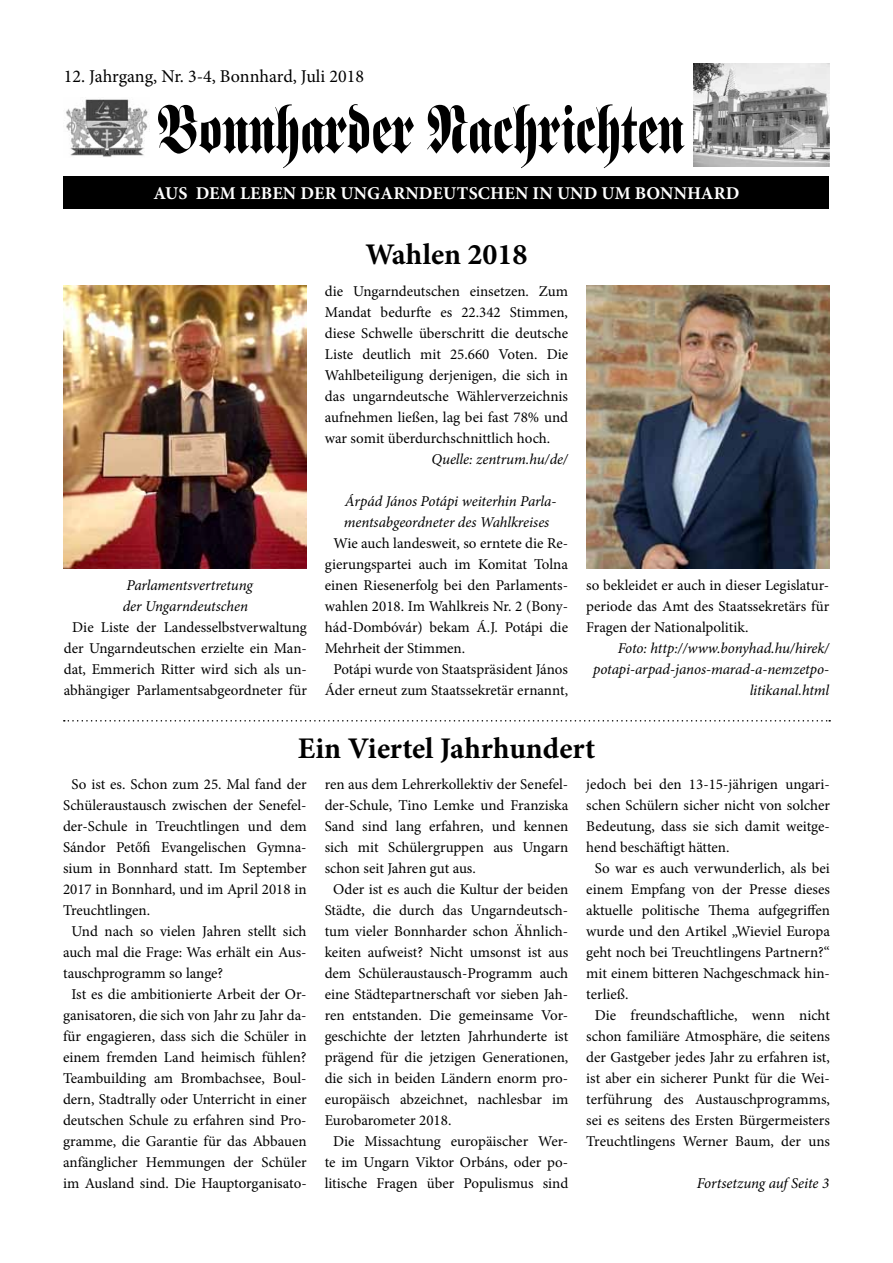
<style>
.page{position:relative;width:893px;height:1263px;background:#fff}
.page>*{position:absolute;margin:0;border:0;box-sizing:border-box;transform-origin:0 0}
.t1{font:700 30px "Minion Pro";color:#000}
.t2{font:700 18px "Minion Pro";letter-spacing:.01em;color:#fff}
.t3{font:18px "Minion Pro";color:#000}
.t4{font:15px/21px "Minion Pro";color:#000;text-align:justify}
.t5{font:italic 15px/21px "Minion Pro";letter-spacing:-.005em;color:#000}
</style>
<div class="page">
<img style="left:693px;top:64px;width:136px;height:102px">
<img style="left:66px;top:99px;width:82px;height:58px">
<svg style="left:158px;top:104px;width:526px;height:64px"></svg>
<div style="left:64px;top:176px;width:765px;height:32px;background:#000"></div>
<img style="left:586px;top:286px;width:243px;height:282px">
<img style="left:64px;top:286px;width:243px;height:282px">
<svg style="left:64px;top:720px;width:766px;height:1px"></svg>
<p class="t3" style="left:64px;top:65px;width:302px">12. Jahrgang, Nr. 3-4, Bonnhard, Juli 2018</p>
<p class="t2" style="left:153px;top:180px;width:587px">AUS DEM LEBEN DER UNGARNDEUTSCHEN IN UND UM BONNHARD</p>
<p class="t5" style="left:123px;top:574px;width:132px">Parlamentsvertretung der Ungarndeutschen</p>
<p class="t4" style="left:64px;top:616px;width:245px;text-align:center">Die Liste der Landesselbstverwaltung der Ungarndeutschen erzielte ein Man&shy;dat, Emmerich Ritter wird sich als un&shy;abhängiger Parlamentsabgeordneter für</p>
<h1 class="t1" style="left:365px;top:233px;width:164px">WAHLEN 2018</h1>
<p class="t4" style="left:325px;top:280px;width:245px">die Ungarndeutschen einsetzen. Zum Mandat bedurfte es 22.342 Stimmen, diese Schwelle überschritt die deutsche Liste deutlich mit 25.660 Voten. Die Wahlbeteiligung derjenigen, die sich in das ungarndeutsche Wählerverzeichnis aufnehmen ließen, lag bei fast 78% und war somit überdurchschnittlich hoch.</p>
<p class="t5" style="left:432px;top:448px;width:138px">Quelle: zentrum.hu/de/</p>
<p class="t5" style="left:344px;top:490px;width:214px">Árpád János Potápi weiterhin Parla&shy;mentsabgeordneter des Wahlkreises</p>
<p class="t4" style="left:333px;top:532px;width:236px">Wie auch landesweit, so erntete die Re-</p>
<p class="t4" style="left:325px;top:553px;width:245px">gierungspartei auch im Komitat Tolna</p>
<p class="t4" style="left:325px;top:574px;width:245px">einen Riesenerfolg bei den Parlaments-</p>
<p class="t4" style="left:325px;top:595px;width:245px">wahlen 2018. Im Wahlkreis Nr. 2 (Bony-</p>
<p class="t4" style="left:325px;top:616px;width:245px">hád-Dombóvár) bekam Á.J. Potápi die</p>
<p class="t4" style="left:325px;top:637px;width:142px">Mehrheit der Stimmen.</p>
<p class="t4" style="left:333px;top:658px;width:236px">Potápi wurde von Staatspräsident János</p>
<p class="t4" style="left:325px;top:679px;width:245px">Áder erneut zum Staatssekretär ernannt,</p>
<p class="t4" style="left:586px;top:574px;width:245px">so bekleidet er auch in dieser Legislatur&shy;periode das Amt des Staatssekretärs für Fragen der Nationalpolitik.</p>
<p class="t5" style="left:593px;top:637px;width:238px;text-align:right">Foto: http://www.bonyhad.hu/hirek/ potapi-arpad-janos-marad-a-nemzetpo&shy;litikanal.html</p>
<h1 class="t1" style="left:298px;top:727px;width:299px">EIN VIERTEL JAHRHUNDERT</h1>
<p class="t4" style="left:72px;top:774px;width:237px">So ist es. Schon zum 25. Mal fand der</p>
<p class="t4" style="left:63px;top:795px;width:245px">Schüleraustausch zwischen der Senefel-</p>
<p class="t4" style="left:63px;top:816px;width:245px">der-Schule in Treuchtlingen und dem</p>
<p class="t4" style="left:63px;top:837px;width:245px">Sándor Petőfi Evangelischen Gymna-</p>
<p class="t4" style="left:63px;top:858px;width:245px">sium in Bonnhard statt. Im September</p>
<p class="t4" style="left:63px;top:879px;width:245px">2017 in Bonnhard, und im April 2018 in</p>
<p class="t4" style="left:63px;top:900px;width:89px">Treuchtlingen.</p>
<p class="t4" style="left:72px;top:921px;width:237px">Und nach so vielen Jahren stellt sich</p>
<p class="t4" style="left:63px;top:942px;width:245px">auch mal die Frage: Was erhält ein Aus-</p>
<p class="t4" style="left:63px;top:963px;width:162px">tauschprogramm so lange?</p>
<p class="t4" style="left:72px;top:984px;width:237px">Ist es die ambitionierte Arbeit der Or-</p>
<p class="t4" style="left:63px;top:1005px;width:245px">ganisatoren, die sich von Jahr zu Jahr da-</p>
<p class="t4" style="left:63px;top:1026px;width:245px">für engagieren, dass sich die Schüler in</p>
<p class="t4" style="left:63px;top:1047px;width:245px">einem fremden Land heimisch fühlen?</p>
<p class="t4" style="left:63px;top:1068px;width:245px">Teambuilding am Brombachsee, Boul-</p>
<p class="t4" style="left:63px;top:1089px;width:245px">dern, Stadtrally oder Unterricht in einer</p>
<p class="t4" style="left:63px;top:1110px;width:245px">deutschen Schule zu erfahren sind Pro-</p>
<p class="t4" style="left:63px;top:1131px;width:245px">gramme, die Garantie für das Abbauen</p>
<p class="t4" style="left:63px;top:1152px;width:245px">anfänglicher Hemmungen der Schüler</p>
<p class="t4" style="left:63px;top:1173px;width:245px">im Ausland sind. Die Hauptorganisato-</p>
<p class="t4" style="left:586px;top:774px;width:245px">jedoch bei den 13-15-jährigen ungari-</p>
<p class="t4" style="left:586px;top:795px;width:245px">schen Schülern sicher nicht von solcher</p>
<p class="t4" style="left:586px;top:816px;width:245px">Bedeutung, dass sie sich damit weitge-</p>
<p class="t4" style="left:586px;top:837px;width:145px">hend beschäftigt hätten.</p>
<p class="t4" style="left:595px;top:858px;width:237px">So war es auch verwunderlich, als bei</p>
<p class="t4" style="left:586px;top:879px;width:245px">einem Empfang von der Presse dieses</p>
<p class="t4" style="left:586px;top:900px;width:245px">aktuelle politische Thema aufgegriffen</p>
<p class="t4" style="left:586px;top:921px;width:245px">wurde und den Artikel „Wieviel Europa</p>
<p class="t4" style="left:586px;top:942px;width:245px">geht noch bei Treuchtlingens Partnern?“</p>
<p class="t4" style="left:586px;top:963px;width:245px">mit einem bitteren Nachgeschmack hin-</p>
<p class="t4" style="left:586px;top:984px;width:44px">terließ.</p>
<p class="t4" style="left:595px;top:1005px;width:237px">Die freundschaftliche, wenn nicht</p>
<p class="t4" style="left:586px;top:1026px;width:245px">schon familiäre Atmosphäre, die seitens</p>
<p class="t4" style="left:586px;top:1047px;width:245px">der Gastgeber jedes Jahr zu erfahren ist,</p>
<p class="t4" style="left:586px;top:1068px;width:245px">ist aber ein sicherer Punkt für die Wei-</p>
<p class="t4" style="left:586px;top:1089px;width:245px">terführung des Austauschprogramms,</p>
<p class="t4" style="left:586px;top:1110px;width:245px">sei es seitens des Ersten Bürgermeisters</p>
<p class="t4" style="left:586px;top:1131px;width:245px">Treuchtlingens Werner Baum, der uns</p>
<p class="t5" style="left:697px;top:1173px;width:134px">Fortsetzung auf Seite 3</p>
<p class="t4" style="left:325px;top:774px;width:245px">ren aus dem Lehrerkollektiv der Senefel-</p>
<p class="t4" style="left:325px;top:795px;width:245px">der-Schule, Tino Lemke und Franziska</p>
<p class="t4" style="left:325px;top:816px;width:245px">Sand sind lang erfahren, und kennen</p>
<p class="t4" style="left:325px;top:837px;width:245px">sich mit Schülergruppen aus Ungarn</p>
<p class="t4" style="left:325px;top:858px;width:153px">schon seit Jahren gut aus.</p>
<p class="t4" style="left:333px;top:879px;width:237px">Oder ist es auch die Kultur der beiden</p>
<p class="t4" style="left:325px;top:900px;width:245px">Städte, die durch das Ungarndeutsch-</p>
<p class="t4" style="left:325px;top:921px;width:245px">tum vieler Bonnharder schon Ähnlich-</p>
<p class="t4" style="left:325px;top:942px;width:245px">keiten aufweist? Nicht umsonst ist aus</p>
<p class="t4" style="left:325px;top:963px;width:245px">dem Schüleraustausch-Programm auch</p>
<p class="t4" style="left:325px;top:984px;width:245px">eine Städtepartnerschaft vor sieben Jah-</p>
<p class="t4" style="left:325px;top:1005px;width:245px">ren entstanden. Die gemeinsame Vor-</p>
<p class="t4" style="left:325px;top:1026px;width:245px">geschichte der letzten Jahrhunderte ist</p>
<p class="t4" style="left:325px;top:1047px;width:245px">prägend für die jetzigen Generationen,</p>
<p class="t4" style="left:325px;top:1068px;width:245px">die sich in beiden Ländern enorm pro-</p>
<p class="t4" style="left:325px;top:1089px;width:245px">europäisch abzeichnet, nachlesbar im</p>
<p class="t4" style="left:325px;top:1110px;width:128px">Eurobarometer 2018.</p>
<p class="t4" style="left:333px;top:1131px;width:237px">Die Missachtung europäischer Wer-</p>
<p class="t4" style="left:325px;top:1152px;width:245px">te im Ungarn Viktor Orbáns, oder po-</p>
<p class="t4" style="left:325px;top:1173px;width:245px">litische Fragen über Populismus sind</p>
</div>
